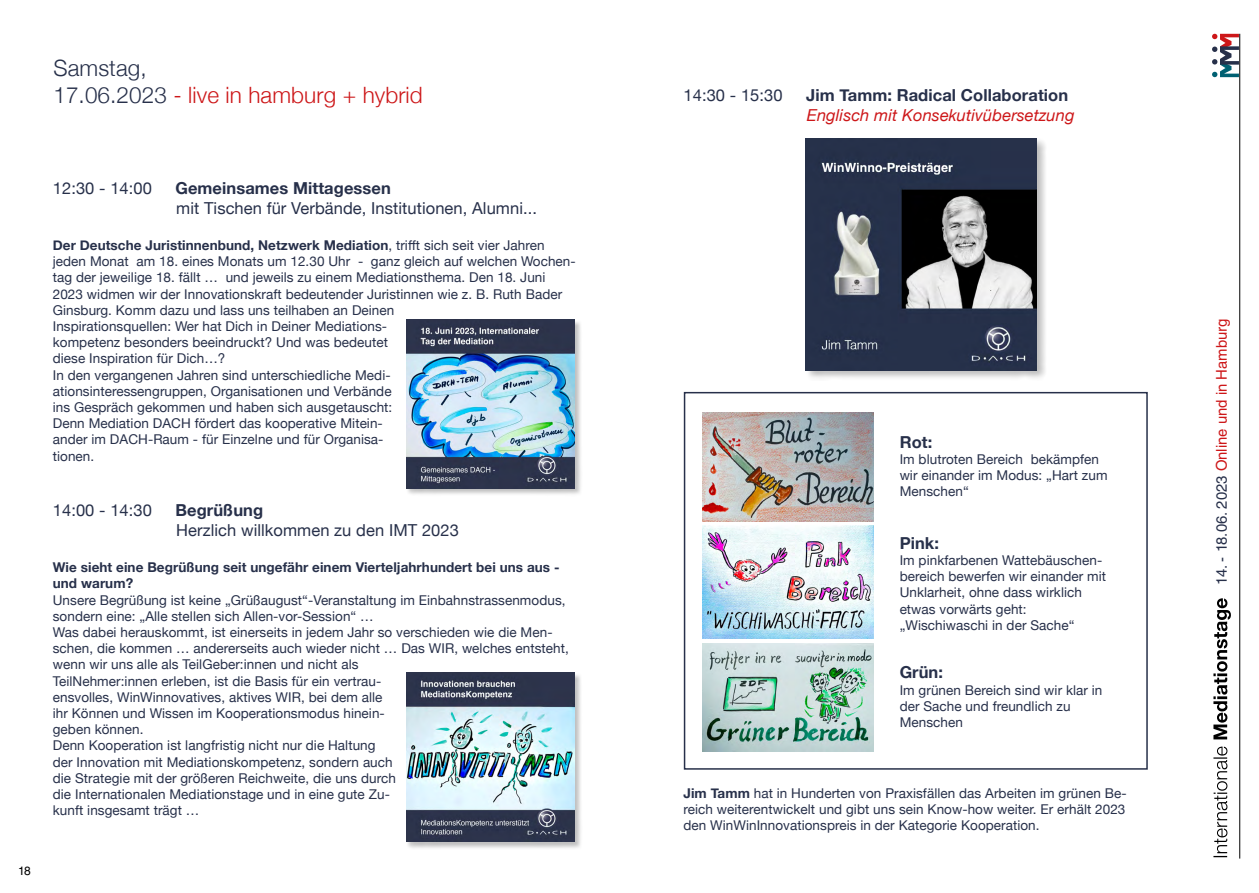
<style>
.page{position:relative;width:1259px;height:893px;background:#fff}
.page>*{position:absolute;margin:0;border:0;box-sizing:border-box;transform-origin:0 0}
.t1{font:300 22.5px/27px "Helvetica Neue";letter-spacing:.005em;color:#cd1719}
.t2{font:16.5px "Helvetica Neue";letter-spacing:.005em;color:#27304a}
.t3{font:700 16.5px "Helvetica Neue";letter-spacing:.005em;color:#27304a}
.t4{font:italic 16.5px "Helvetica Neue";letter-spacing:.005em;color:#cd1719}
.t5{font:14.85px "Helvetica LT Std";color:#cd1719}
.t6{font:13.5px/16.2px "Helvetica Neue";letter-spacing:.005em;color:#27304a}
.t7{font:700 13.5px/16.2px "Helvetica Neue";letter-spacing:.005em;color:#27304a}
.t8{font:12px "Helvetica LT Std";color:#000}
.s1{color:#27304a}
.s2{font-weight:700}
</style>
<div class="page">
<svg style="left:1212px;top:34px;width:27px;height:43px"></svg>
<hr style="left:1239px;top:34px;width:1px;height:824px;background:#000">
<svg style="left:1213px;top:598px;width:18px;height:259px"></svg>
<img style="left:703px;top:412px;width:170px;height:109px">
<img style="left:703px;top:525px;width:170px;height:114px">
<img style="left:703px;top:643px;width:170px;height:109px">
<div style="left:684px;top:392px;width:463px;height:378px;border:2px solid #27304a"></div>
<div style="left:805px;top:138px;width:242px;height:243px;background:#000;opacity:.25"></div>
<img style="left:805px;top:138px;width:231px;height:232px">
<div style="left:406px;top:320px;width:176px;height:177px;background:#000;opacity:.25"></div>
<img style="left:406px;top:320px;width:168px;height:169px">
<div style="left:406px;top:673px;width:176px;height:177px;background:#000;opacity:.25"></div>
<img style="left:406px;top:673px;width:168px;height:169px">
<h1 class="t1" style="left:53px;top:53px;width:371px"><span class="s1">Samstag,<br>17.06.2023</span> - live in hamburg + hybrid</h1>
<p class="t8" style="left:18px;top:863px;width:14px">18</p>
<p class="t2" style="left:53px;top:176px;width:101px">12:30 - 14:00</p>
<p class="t3" style="left:175px;top:175px;width:217px">Gemeinsames Mittagessen</p>
<p class="t2" style="left:176px;top:196px;width:362px">mit Tischen für Verbände, Institutionen, Alumni...</p>
<p class="t6" style="left:53px;top:238px;width:524px"><span class="s2">Der Deutsche Juristinnenbund, Netzwerk Mediation</span>, trifft sich seit vier Jahren jeden Monat am 18. eines Monats um 12.30 Uhr - ganz gleich auf welchen Wochen&shy;tag der jeweilige 18. fällt … und jeweils zu einem Mediationsthema. Den 18. Juni 2023 widmen wir der Innovationskraft bedeutender Juristinnen wie z. B. Ruth Bader Ginsburg. Komm dazu und lass uns teilhaben an Deinen<br>Inspirationsquellen: Wer hat Dich in Deiner Mediations-<br>kompetenz besonders beeindruckt? Und was bedeutet<br>diese Inspiration für Dich…?<br>In den vergangenen Jahren sind unterschiedliche Medi-<br>ationsinteressengruppen, Organisationen und Verbände<br>ins Gespräch gekommen und haben sich ausgetauscht:<br>Denn Mediation DACH fördert das kooperative Mitein-<br>ander im DACH-Raum - für Einzelne und für Organisa-<br>tionen.</p>
<p class="t2" style="left:53px;top:499px;width:101px">14:00 - 14:30</p>
<p class="t3" style="left:175px;top:498px;width:89px">Begrüßung</p>
<p class="t2" style="left:176px;top:518px;width:284px">Herzlich willkommen zu den IMT 2023</p>
<p class="t7" style="left:53px;top:560px;width:508px">Wie sieht eine Begrüßung seit ungefähr einem Vierteljahrhundert bei uns aus - und warum?</p>
<p class="t6" style="left:53px;top:592px;width:517px">Unsere Begrüßung ist keine „Grüßaugust“-Veranstaltung im Einbahnstrassenmodus, sondern eine: „Alle stellen sich Allen-vor-Session“ …<br>Was dabei herauskommt, ist einerseits in jedem Jahr so verschieden wie die Men&shy;schen, die kommen … andererseits auch wieder nicht … Das WIR, welches entsteht, wenn wir uns alle als TeilGeber:innen und nicht als<br>TeilNehmer:innen erleben, ist die Basis für ein vertrau-<br>ensvolles, WinWinnovatives, aktives WIR, bei dem alle<br>ihr Können und Wissen im Kooperationsmodus hinein-<br>geben können.<br>Denn Kooperation ist langfristig nicht nur die Haltung<br>der Innovation mit Mediationskompetenz, sondern auch<br>die Strategie mit der größeren Reichweite, die uns durch<br>die Internationalen Mediationstage und in eine gute Zu-<br>kunft insgesamt trägt …</p>
<p class="t2" style="left:683px;top:83px;width:101px">14:30 - 15:30</p>
<p class="t3" style="left:806px;top:82px;width:264px">Jim Tamm: Radical Collaboration</p>
<p class="t4" style="left:807px;top:103px;width:269px">Englisch mit Konsekutivübersetzung</p>
<p class="t3" style="left:899px;top:429px;width:34px">Rot:</p>
<p class="t6" style="left:899px;top:452px;width:209px">Im blutroten Bereich bekämpfen wir einander im Modus: „Hart zum<br>Menschen“</p>
<p class="t3" style="left:899px;top:530px;width:41px">Pink:</p>
<p class="t6" style="left:899px;top:553px;width:208px">Im pinkfarbenen Wattebäuschen&shy;bereich bewerfen wir einander mit<br>Unklarheit, ohne dass wirklich etwas vorwärts geht: „Wischiwaschi in der Sache“</p>
<p class="t3" style="left:899px;top:659px;width:45px">Grün:</p>
<p class="t6" style="left:899px;top:682px;width:204px">Im grünen Bereich sind wir klar in der Sache und freundlich zu<br>Menschen</p>
<p class="t6" style="left:683px;top:786px;width:445px;text-align:justify"><span class="s2">Jim Tamm</span> hat in Hunderten von Praxisfällen das Arbeiten im grünen Be&shy;reich weiterentwickelt und gibt uns sein Know-how weiter. Er erhält 2023 den WinWinInnovationspreis in der Kategorie Kooperation.</p>
<p class="t5" style="left:1213px;top:585px;width:267px;rotate:-90deg"><span class="s1">14. - 18.06. 2023</span> Online und in Hamburg</p>
</div>
